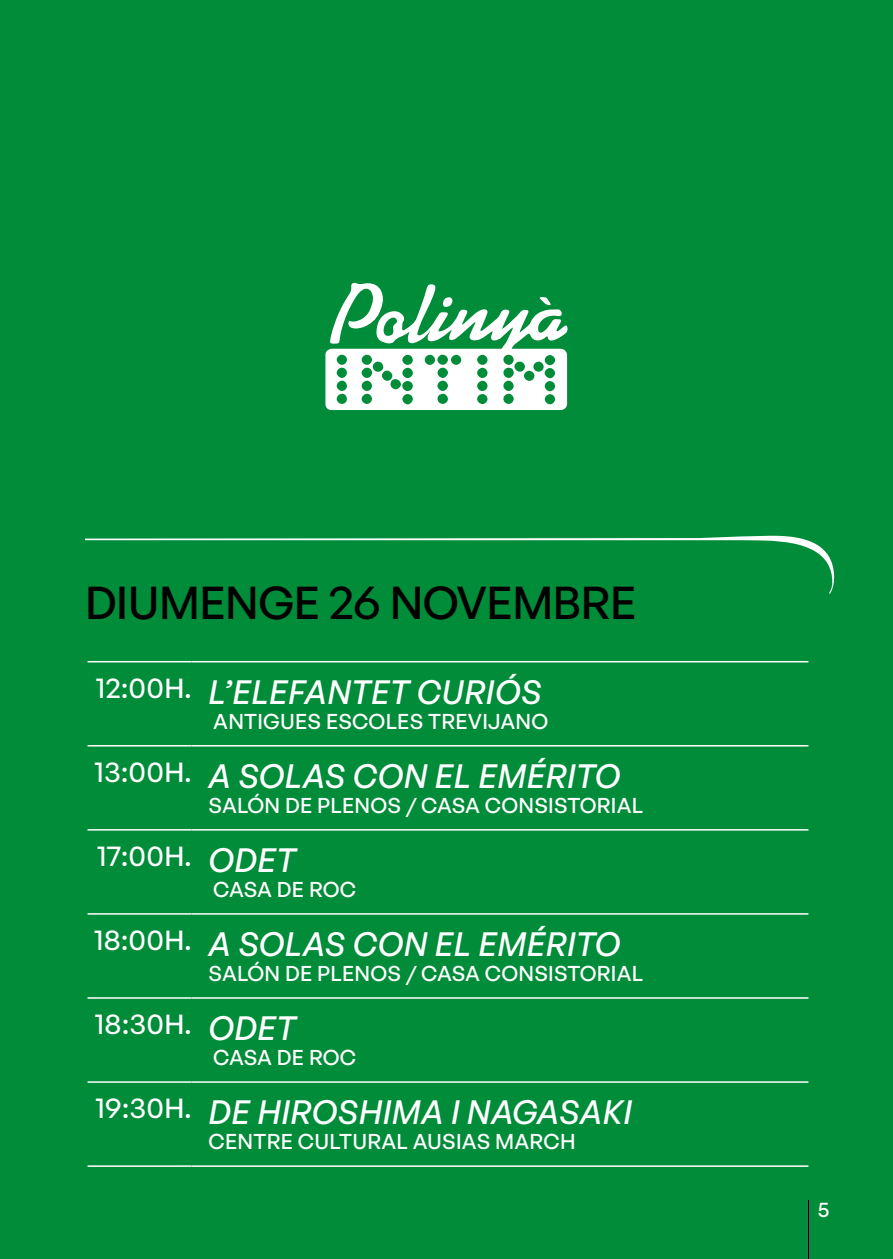
<style>
.page{position:relative;width:893px;height:1259px;background:#008c38}
.page>*{position:absolute;margin:0;border:0;box-sizing:border-box;transform-origin:0 0}
.t1{font:500 45px "General Sans";letter-spacing:-.01em;color:#000}
.t2{font:italic 500 33px "General Sans";letter-spacing:.01em;color:#fff}
.t3{font:500 27px "General Sans";letter-spacing:.01em;color:#fff}
.t4{font:500 21px "General Sans";letter-spacing:.01em;color:#fff}
.s1{font-style:italic;font-size:33px}
</style>
<div class="page">
<svg style="left:325px;top:283px;width:243px;height:127px"></svg>
<hr style="left:88px;top:661px;width:104px;height:1px;background:#fff">
<hr style="left:192px;top:661px;width:616px;height:1px;background:#fff">
<hr style="left:88px;top:745px;width:104px;height:1px;background:#fff">
<hr style="left:192px;top:745px;width:616px;height:1px;background:#fff">
<hr style="left:88px;top:829px;width:104px;height:1px;background:#fff">
<hr style="left:192px;top:829px;width:616px;height:1px;background:#fff">
<hr style="left:88px;top:913px;width:104px;height:1px;background:#fff">
<hr style="left:192px;top:913px;width:616px;height:1px;background:#fff">
<hr style="left:88px;top:997px;width:104px;height:1px;background:#fff">
<hr style="left:192px;top:997px;width:616px;height:1px;background:#fff">
<hr style="left:88px;top:1081px;width:104px;height:1px;background:#fff">
<hr style="left:192px;top:1081px;width:616px;height:1px;background:#fff">
<hr style="left:88px;top:1165px;width:104px;height:1px;background:#fff">
<hr style="left:192px;top:1165px;width:616px;height:1px;background:#fff">
<svg style="left:85px;top:536px;width:749px;height:58px"></svg>
<hr style="left:808px;top:1200px;width:1px;height:59px;background:#000">
<h1 class="t1" style="left:85px;top:574px;width:553px">DIUMENGE 26 NOVEMBRE</h1>
<h2 class="t2" style="left:96px;top:671px;width:448px"><sup>12:00H.</sup> L’ELEFANTET CURIÓS</h2>
<p class="t4" style="left:213px;top:708px;width:337px">ANTIGUES ESCOLES TREVIJANO</p>
<h2 class="t2" style="left:95px;top:755px;width:527px"><sup>13:00H.</sup> A SOLAS CON EL EMÉRITO</h2>
<p class="t4" style="left:209px;top:792px;width:436px">SALÓN DE PLENOS / CASA CONSISTORIAL</p>
<p class="t3" style="left:97px;top:839px;width:200px">17:00H. <span class="s1">ODET</span></p>
<p class="t4" style="left:213px;top:876px;width:145px">CASA DE ROC</p>
<h2 class="t2" style="left:94px;top:923px;width:528px"><sup>18:00H.</sup> A SOLAS CON EL EMÉRITO</h2>
<p class="t4" style="left:209px;top:960px;width:436px">SALÓN DE PLENOS / CASA CONSISTORIAL</p>
<p class="t3" style="left:95px;top:1007px;width:202px">18:30H. <span class="s1">ODET</span></p>
<p class="t4" style="left:213px;top:1044px;width:145px">CASA DE ROC</p>
<h2 class="t2" style="left:95px;top:1091px;width:538px"><sup>19:30H.</sup> DE HIROSHIMA I NAGASAKI</h2>
<p class="t4" style="left:209px;top:1128px;width:368px">CENTRE CULTURAL AUSIAS MARCH</p>
<p class="t4" style="left:818px;top:1195px;width:13px">5</p>
</div>
